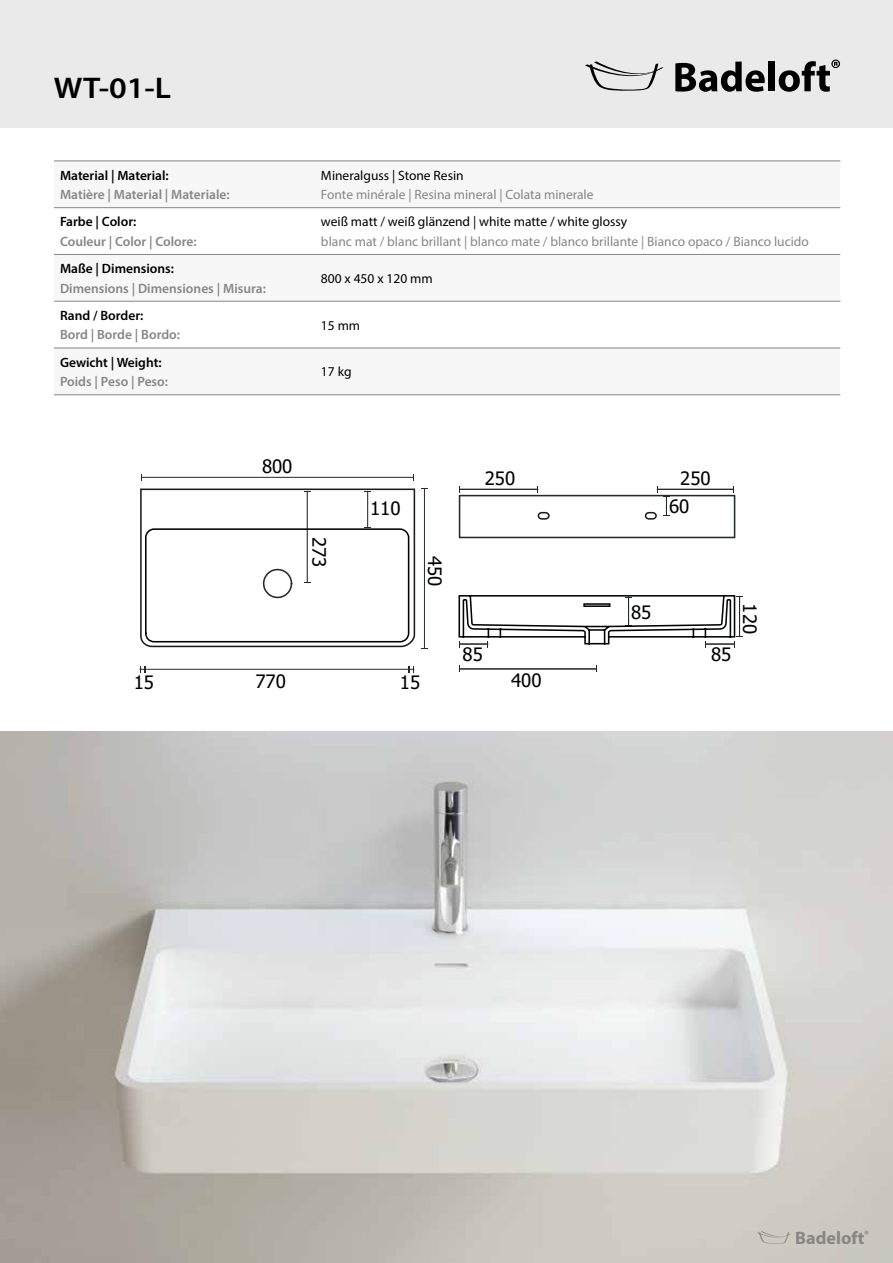
<style>
.page{position:relative;width:893px;height:1263px;background:#fff}
.page>*{position:absolute;margin:0;border:0;box-sizing:border-box;transform-origin:0 0}
.t1{font:600 30px "Myriad Pro";color:#000;scale:1.1 1}
.t2{font:18.6px/27.9px "Tahoma";color:#000}
.t3{font:18.6px "Tahoma";color:#020100}
.t4{font:700 18px "Myriad Pro";color:#878686}
.t5{font:13.5px "Myriad Pro";color:#878686}
.t6{font:600 13.5px "Myriad Pro";color:#878686}
.t7{font:13.5px "Myriad Pro";color:#000}
.t8{font:600 13.5px "Myriad Pro";color:#000}
</style>
<div class="page">
<div style="left:0;top:0;width:893px;height:128px;background:#eaeaea"></div>
<svg style="left:675px;top:62px;width:90px;height:29px"></svg>
<div style="left:768px;top:62px;width:7px;height:29px;background:#000"></div>
<svg style="left:779px;top:60px;width:61px;height:31px"></svg>
<svg style="left:585px;top:61px;width:79px;height:30px"></svg>
<img style="left:0;top:731px;width:893px;height:532px">
<hr style="left:141px;top:477px;width:272px;height:1px;background:#24292b">
<hr style="left:145px;top:669px;width:264px;height:1px;background:#24292b">
<svg style="left:140px;top:666px;width:6px;height:6px"></svg>
<svg style="left:408px;top:666px;width:6px;height:6px"></svg>
<svg style="left:140px;top:488px;width:287px;height:161px"></svg>
<hr style="left:460px;top:668px;width:136px;height:1px;background:#24292b">
<svg style="left:458px;top:595px;width:285px;height:52px"></svg>
<svg style="left:458px;top:486px;width:278px;height:53px"></svg>
<svg style="left:757px;top:1231px;width:34px;height:13px"></svg>
<svg style="left:54px;top:300px;width:786px;height:48px"></svg>
<hr style="left:54px;top:161px;width:261px;height:1px;background:#878686">
<hr style="left:315px;top:161px;width:525px;height:1px;background:#878686">
<hr style="left:54px;top:207px;width:261px;height:1px;background:#878686">
<hr style="left:315px;top:207px;width:525px;height:1px;background:#878686">
<hr style="left:54px;top:254px;width:261px;height:1px;background:#878686">
<hr style="left:315px;top:254px;width:525px;height:1px;background:#878686">
<hr style="left:54px;top:301px;width:261px;height:1px;background:#878686">
<hr style="left:315px;top:301px;width:525px;height:1px;background:#878686">
<hr style="left:54px;top:348px;width:261px;height:1px;background:#878686">
<hr style="left:315px;top:348px;width:525px;height:1px;background:#878686">
<hr style="left:54px;top:394px;width:261px;height:1px;background:#878686">
<hr style="left:315px;top:394px;width:525px;height:1px;background:#878686">
<h1 class="t1" style="left:54px;top:68px;width:108px">WT-01-L</h1>
<p class="t8" style="left:60px;top:166px;width:110px">Material | Material:</p>
<p class="t6" style="left:60px;top:186px;width:171px">Matière | Material | Materiale:</p>
<p class="t8" style="left:60px;top:213px;width:78px">Farbe | Color:</p>
<p class="t6" style="left:60px;top:233px;width:138px">Couleur | Color | Colore:</p>
<p class="t8" style="left:60px;top:260px;width:116px">Maße | Dimensions:</p>
<p class="t6" style="left:60px;top:279px;width:207px">Dimensions | Dimensiones | Misura:</p>
<p class="t8" style="left:60px;top:307px;width:85px">Rand / Border:</p>
<p class="t6" style="left:60px;top:326px;width:121px">Bord | Borde | Bordo:</p>
<p class="t8" style="left:60px;top:354px;width:103px">Gewicht | Weight:</p>
<p class="t6" style="left:60px;top:373px;width:110px">Poids | Peso | Peso:</p>
<p class="t7" style="left:321px;top:167px;width:144px">Mineralguss | Stone Resin</p>
<p class="t5" style="left:321px;top:186px;width:274px">Fonte minérale | Resina mineral | Colata minerale</p>
<p class="t7" style="left:321px;top:213px;width:308px">weiß matt / weiß glänzend | white matte / white glossy</p>
<p class="t5" style="left:321px;top:233px;width:489px">blanc mat / blanc brillant | blanco mate / blanco brillante | Bianco opaco / Bianco lucido</p>
<p class="t7" style="left:321px;top:270px;width:113px">800 x 450 x 120 mm</p>
<p class="t7" style="left:321px;top:317px;width:41px">15 mm</p>
<p class="t7" style="left:321px;top:364px;width:32px">17 kg</p>
<h2 class="t3" style="left:262px;top:454px;width:32px">800</h2>
<h2 class="t2" style="left:334px;top:537px;width:32px;rotate:90deg">273</h2>
<h2 class="t2" style="left:370px;top:494px;width:32px">110</h2>
<h2 class="t3" style="left:447px;top:556px;width:32px;rotate:90deg">450</h2>
<h2 class="t2" style="left:485px;top:463px;width:32px">250</h2>
<h2 class="t2" style="left:669px;top:463px;width:43px;text-indent:11px">250<br>60</h2>
<h2 class="t2" style="left:631px;top:597px;width:22px">85</h2>
<h2 class="t2" style="left:463px;top:640px;width:22px">85</h2>
<h2 class="t2" style="left:711px;top:640px;width:22px">85</h2>
<h2 class="t3" style="left:762px;top:603px;width:32px;rotate:90deg">120</h2>
<h2 class="t2" style="left:134px;top:668px;width:22px">15</h2>
<h2 class="t2" style="left:255px;top:666px;width:32px">770</h2>
<h2 class="t2" style="left:400px;top:668px;width:22px">15</h2>
<h2 class="t2" style="left:511px;top:665px;width:32px">400</h2>
<h3 class="t4" style="left:795px;top:1226px;width:75px">Badeloft<sup>®</sup></h3>
</div>
